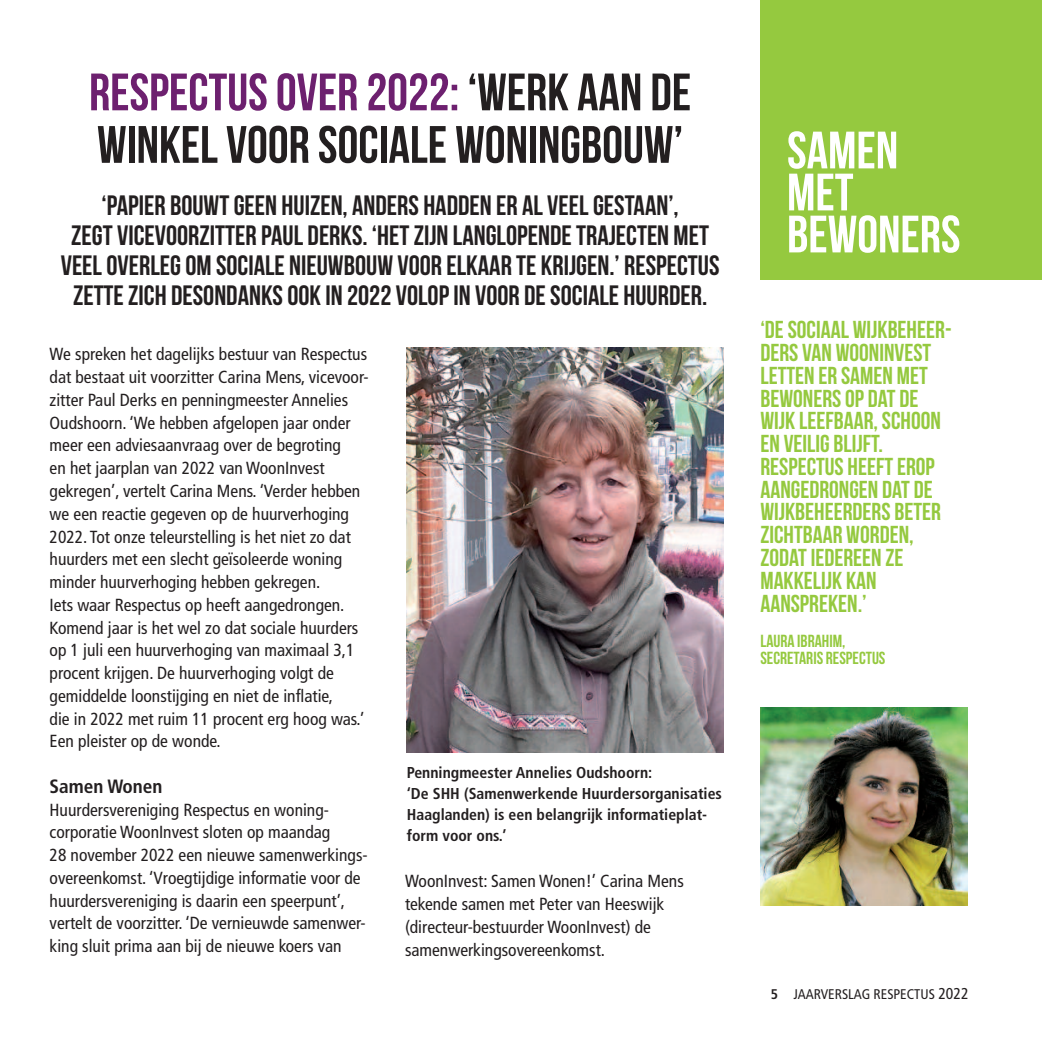
<style>
.page{position:relative;width:1042px;height:1042px;background:#fff}
.page>*{position:absolute;margin:0;border:0;box-sizing:border-box;transform-origin:0 0}
.t1{font:52.5px/52.5px "Bebas Neue";color:#231f20}
.t2{font:52.5px/42px "Bebas Neue";color:#fff}
.t3{font:28px/29.8px "Bebas Neue";color:#231f20;text-align:center}
.t4{font:24.5px/22.8px "Bebas Neue";color:#95c93f}
.t5{font:700 condensed 19.25px "Frutiger";color:#231f20}
.t6{font:condensed 17.5px/22.8px "Frutiger";color:#231f20}
.t7{font:17.5px/17.5px "Bebas Neue";color:#95c93f}
.t8{font:700 condensed 15.75px/21px "Frutiger";color:#231f20}
.t9{font:condensed 14px "Frutiger";color:#231f20}
.s1{color:#6d206f}
.s2{font-weight:700}
.s3{font-size:15.75px}
</style>
<div class="page">
<img style="left:760px;top:708px;width:207px;height:197px">
<div style="left:760px;top:0;width:282px;height:280px;background:#95c93f"></div>
<img style="left:407px;top:347px;width:317px;height:406px">
<h1 class="t1" style="left:89px;top:66px;width:603px"><span class="s1">RESPECTUS OVER 2022:</span> ‘WERK AAN DE<br>WINKEL VOOR SOCIALE WONINGBOUW’</h1>
<p class="t3" style="left:61px;top:191px;width:660px">‘PAPIER BOUWT GEEN HUIZEN, ANDERS HADDEN ER AL VEEL GESTAAN’,<br>ZEGT VICEVOORZITTER PAUL DERKS. ‘HETZIJN LANGLOPENDE TRAJECTEN MET VEELOVERLEG OM SOCIALE NIEUWBOUW VOOR ELKAAR TE KRIJGEN.’ RESPECTUS ZETTE ZICH DESONDANKS OOK IN 2022 VOLOPIN VOOR DESOCIALE HUURDER.</p>
<p class="t6" style="left:50px;top:344px;width:320px">We spreken het dagelijks bestuur van Respectus dat bestaat uit voorzitter Carina Mens, vicevoor&shy;zitter Paul Derks en penningmeester Annelies Oudshoorn. ‘We hebben afgelopen jaar onder meer een adviesaanvraag over de begroting<br>en het jaarplan van 2022 van WoonInvest gekregen’, vertelt Carina Mens. ‘Verder hebben we een reactie gegeven op de huurverhoging 2022. Tot onze teleurstelling is het niet zo dat huurders met een slecht geïsoleerde woning minder huurverhoging hebben gekregen.<br>Iets waar Respectus op heeft aangedrongen.<br>Komend jaar is het wel zo dat sociale huurders op 1 juli een huurverhoging van maximaal 3,1 procent krijgen. De huurverhoging volgt de gemiddelde loonstijging en niet de inflatie,<br>die in 2022 met ruim 11 procent erg hoog was.’ Een pleister op de wonde.</p>
<p class="t5" style="left:50px;top:778px;width:114px">Samen Wonen</p>
<p class="t6" style="left:50px;top:799px;width:319px">Huurdersvereniging Respectus en woning&shy;corporatie WoonInvest sloten op maandag<br>28 november 2022 een nieuwe samenwerkings&shy;overeenkomst. ‘Vroegtijdige informatie voor de huurdersvereniging is daarin een speerpunt’, vertelt de voorzitter. ‘De vernieuwde samenwer&shy;king sluit prima aan bij de nieuwe koers van</p>
<p class="t8" style="left:407px;top:763px;width:317px">Penningmeester Annelies Oudshoorn:<br>‘De SHH (Samenwerkende Huurdersorganisaties Haaglanden) is een belangrijk informatieplat&shy;form voor ons.’</p>
<p class="t6" style="left:405px;top:871px;width:280px">WoonInvest: Samen Wonen!’ Carina Mens tekende samen met Peter van Heeswijk (directeur-bestuurder WoonInvest) de samenwerkingsovereenkomst.</p>
<h1 class="t2" style="left:787px;top:129px;width:175px">SAMEN<br>MET<br>BEWONERS</h1>
<p class="t4" style="left:760px;top:319px;width:193px">‘DESOCIAAL WIJKBEHEER-<br>DERS VAN WOONINVEST<br>LETTEN ER SAMEN MET<br>BEWONERS OP DAT DE<br>WIJK LEEFBAAR,SCHOON<br>EN VEILIG BLIJFT.<br>RESPECTUS HEEFT EROP<br>AANGEDRONGEN DAT DE<br>WIJKBEHEERDERS BETER<br>ZICHTBAAR WORDEN,<br>ZODAT IEDEREEN ZE<br>MAKKELIJK KAN<br>AANSPREKEN.’</p>
<p class="t7" style="left:760px;top:632px;width:127px">LAURA IBRAHIM,<br>SECRETARIS RESPECTUS</p>
<p class="t9" style="left:771px;top:988px;width:199px"><span class="s2">5</span> JAARVERSLAG RESPECTUS <span class="s3">2022</span></p>
</div>
